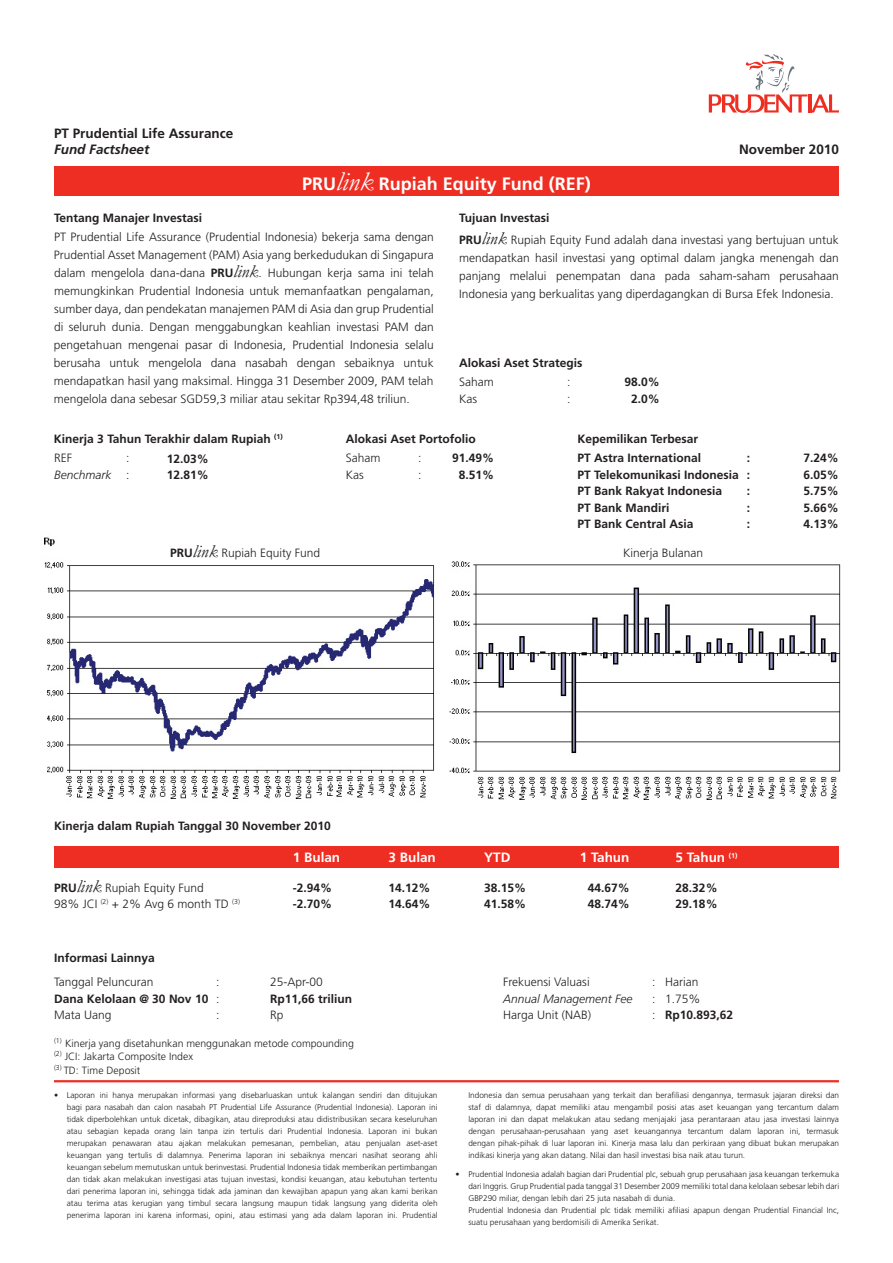
<style>
.page{position:relative;width:893px;height:1263px;background:#fff}
.page>*{position:absolute;margin:0;border:0;box-sizing:border-box;transform-origin:0 0}
.t1{font:700 18px "Frutiger";color:#fff}
.t2{font:700 13.5px "Frutiger";color:#231f20}
.t3{font:700 13.5px "Frutiger";color:#fff}
.t4{font:italic 700 13.5px "Frutiger";color:#231f20}
.t5{font:300 12px/18px "Frutiger";color:#231f20;text-align:justify}
.t6{font:700 12px/16.5px "Frutiger";color:#231f20}
.t7{font:italic 300 12px/16.5px "Frutiger";color:#231f20;text-align:right}
.t8{font:300 10.5px/13.5px "Frutiger";color:#231f20}
.t9{font:300 8.25px/12px "Frutiger";color:#231f20;text-align:justify}
.s1{font-family:"Garamond";font-weight:400;font-style:italic;font-size:27px}
.s2{font-weight:700}
.s3{font-family:"Garamond";font-weight:400;font-style:italic;font-size:18px}
.s4{font-style:normal}
.s5{font-weight:300}
</style>
<div class="page">
<hr style="left:54px;top:1080px;width:785px;height:2px;background:#ee2e22">
<svg style="left:709px;top:54px;width:130px;height:59px"></svg>
<div style="left:54px;top:166px;width:785px;height:30px;background:#ee2e22"></div>
<div style="left:54px;top:846px;width:785px;height:21px;background:#ee2e22"></div>
<img style="left:44px;top:537px;width:391px;height:262px">
<img style="left:449px;top:561px;width:392px;height:239px">
<h2 class="t2" style="left:54px;top:125px;width:181px">PT Prudential Life Assurance</h2>
<h2 class="t4" style="left:54px;top:141px;width:97px">Fund Factsheet</h2>
<h2 class="t2" style="left:739px;top:141px;width:101px">November 2010</h2>
<h1 class="t1" style="left:302px;top:173px;width:290px">PRU<span class="s1">link</span> Rupiah Equity Fund (REF)</h1>
<h3 class="t6" style="left:54px;top:209px;width:150px">Tentang Manajer Investasi</h3>
<p class="t5" style="left:54px;top:228px;width:381px">PT Prudential Life Assurance (Prudential Indonesia) bekerja sama dengan Prudential Asset Management (PAM) Asia yang berkedudukan di Singapura dalam mengelola dana-dana <span class="s2">PRU</span><span class="s3">link</span>. Hubungan kerja sama ini telah memungkinkan Prudential Indonesia untuk memanfaatkan pengalaman, sumber daya, dan pendekatan manajemen PAM di Asia dan grup Prudential di seluruh dunia. Dengan menggabungkan keahlian investasi PAM dan pengetahuan mengenai pasar di Indonesia, Prudential Indonesia selalu berusaha untuk mengelola dana nasabah dengan sebaiknya untuk mendapatkan hasil yang maksimal. Hingga 31 Desember 2009, PAM telah mengelola dana sebesar SGD59,3 miliar atau sekitar Rp394,48 triliun.</p>
<h3 class="t5" style="left:459px;top:207px;width:381px;line-height:21.9px"><span class="s2">Tujuan Investasi<br>PRU</span><span class="s3">link</span> Rupiah Equity Fund adalah dana investasi yang bertujuan untuk</h3>
<h3 class="t5" style="left:459px;top:249px;width:381px">mendapatkan hasil investasi yang optimal dalam jangka menengah dan panjang melalui penempatan dana pada saham-saham perusahaan Indonesia yang berkualitas yang diperdagangkan di Bursa Efek Indonesia.</h3>
<h3 class="t6" style="left:459px;top:354px;width:125px">Alokasi Aset Strategis</h3>
<h3 class="t5" style="left:459px;top:373px;width:36px">Saham</h3>
<h3 class="t5" style="left:567px;top:373px;width:5px">:</h3>
<h3 class="t6" style="left:625px;top:374px;width:37px">98.0%</h3>
<h3 class="t5" style="left:459px;top:390px;width:19px">Kas</h3>
<h3 class="t5" style="left:567px;top:390px;width:5px">:</h3>
<h3 class="t6" style="left:631px;top:390px;width:30px">2.0%</h3>
<h3 class="t6" style="left:54px;top:430px;width:230px">Kinerja 3 Tahun Terakhir dalam Rupiah <sup>(1)</sup></h3>
<h3 class="t6" style="left:346px;top:430px;width:132px">Alokasi Aset Portofolio</h3>
<h3 class="t6" style="left:577px;top:430px;width:122px">Kepemilikan Terbesar</h3>
<h3 class="t7" style="left:54px;top:450px;width:77px"><span class="s4">:<br></span>Benchmark <span class="s4">:</span></h3>
<h3 class="t5" style="left:346px;top:449px;width:36px">Saham</h3>
<h3 class="t5" style="left:418px;top:449px;width:5px">:</h3>
<h3 class="t6" style="left:452px;top:450px;width:44px">91.49%</h3>
<h3 class="t6" style="left:167px;top:450px;width:44px">12.03%<br>12.81%</h3>
<h3 class="t6" style="left:577px;top:450px;width:125px">PT Astra International</h3>
<h3 class="t6" style="left:747px;top:450px;width:5px">:</h3>
<h3 class="t6" style="left:804px;top:450px;width:37px">7.24%</h3>
<h3 class="t5" style="left:54px;top:449px;width:19px">REF</h3>
<h3 class="t6" style="left:577px;top:467px;width:174px">PT Telekomunikasi Indonesia :</h3>
<h3 class="t6" style="left:804px;top:467px;width:37px">6.05%</h3>
<h3 class="t6" style="left:577px;top:483px;width:146px">PT Bank Rakyat Indonesia</h3>
<h3 class="t6" style="left:747px;top:483px;width:5px">:</h3>
<h3 class="t6" style="left:804px;top:483px;width:37px">5.75%</h3>
<h3 class="t6" style="left:577px;top:500px;width:94px">PT Bank Mandiri</h3>
<h3 class="t6" style="left:747px;top:500px;width:5px">:</h3>
<h3 class="t6" style="left:804px;top:500px;width:37px">5.66%</h3>
<h3 class="t6" style="left:577px;top:516px;width:118px">PT Bank Central Asia</h3>
<h3 class="t6" style="left:747px;top:516px;width:5px">:</h3>
<h3 class="t6" style="left:804px;top:516px;width:37px">4.13%</h3>
<h3 class="t5" style="left:346px;top:466px;width:19px">Kas</h3>
<h3 class="t5" style="left:418px;top:466px;width:5px">:</h3>
<h3 class="t6" style="left:459px;top:466px;width:37px">8.51%</h3>
<h3 class="t5" style="left:170px;top:544px;width:151px"><span class="s2">PRU</span><span class="s3">link</span> Rupiah Equity Fund</h3>
<h3 class="t5" style="left:623px;top:544px;width:82px">Kinerja Bulanan</h3>
<h3 class="t6" style="left:54px;top:817px;width:278px">Kinerja dalam Rupiah Tanggal 30 November 2010</h3>
<h3 class="t5" style="left:54px;top:879px;width:187px;line-height:16.5px"><span class="s2">PRU</span><span class="s3">link</span> Rupiah Equity Fund<br>98% JCI <sup>(2)</sup> + 2% Avg 6 month TD <sup>(3)</sup></h3>
<h2 class="t3" style="left:293px;top:849px;width:49px">1 Bulan</h2>
<h2 class="t3" style="left:389px;top:849px;width:49px">3 Bulan</h2>
<h2 class="t3" style="left:484px;top:849px;width:28px">YTD</h2>
<h2 class="t3" style="left:580px;top:849px;width:51px">1 Tahun</h2>
<h2 class="t3" style="left:676px;top:849px;width:63px">5 Tahun <sup>(1)</sup></h2>
<h3 class="t6" style="left:293px;top:879px;width:41px">-2.94% -2.70%</h3>
<h3 class="t6" style="left:389px;top:879px;width:44px">14.12%<br>14.64%</h3>
<h3 class="t6" style="left:484px;top:879px;width:44px">38.15%<br>41.58%</h3>
<h3 class="t6" style="left:588px;top:879px;width:44px">44.67%<br>48.74%</h3>
<h3 class="t6" style="left:676px;top:879px;width:44px">28.32%<br>29.18%</h3>
<h3 class="t6" style="left:54px;top:949px;width:102px">Informasi Lainnya</h3>
<h3 class="t5" style="left:54px;top:973px;width:101px">Tanggal Peluncuran</h3>
<h3 class="t5" style="left:216px;top:973px;width:5px">:</h3>
<h3 class="t5" style="left:270px;top:973px;width:54px">25-Apr-00</h3>
<h3 class="t6" style="left:54px;top:990px;width:167px">Dana Kelolaan @ 30 Nov 10 <span class="s5">:</span></h3>
<h3 class="t6" style="left:270px;top:990px;width:84px">Rp11,66 triliun</h3>
<h3 class="t5" style="left:54px;top:1006px;width:59px">Mata Uang</h3>
<h3 class="t5" style="left:216px;top:1006px;width:5px">:</h3>
<h3 class="t5" style="left:270px;top:1006px;width:15px">Rp</h3>
<p class="t8" style="left:54px;top:1036px;width:301px"><sup>(1)</sup> Kinerja yang disetahunkan menggunakan metode compounding <sup>(2)</sup> JCI: Jakarta Composite Index<br><sup>(3)</sup> TD: Time Deposit</p>
<h3 class="t5" style="left:503px;top:973px;width:88px">Frekuensi Valuasi</h3>
<h3 class="t5" style="left:652px;top:973px;width:48px">: Harian</h3>
<h3 class="t7" style="left:503px;top:990px;width:131px">Annual Management Fee</h3>
<h3 class="t5" style="left:652px;top:990px;width:50px">: 1.75%</h3>
<h3 class="t5" style="left:503px;top:1006px;width:90px">Harga Unit (NAB)</h3>
<h3 class="t6" style="left:652px;top:1007px;width:83px"><span class="s5">:</span> Rp10.893,62</h3>
<p class="t9" style="left:67px;top:1089px;width:372px;text-indent:-13px">• Laporan ini hanya merupakan informasi yang disebarluaskan untuk kalangan sendiri dan ditujukan bagi para nasabah dan calon nasabah PT Prudential Life Assurance (Prudential Indonesia). Laporan ini tidak diperbolehkan untuk dicetak, dibagikan, atau direproduksi atau didistribusikan secara keseluruhan atau sebagian kepada orang lain tanpa izin tertulis dari Prudential Indonesia. Laporan ini bukan merupakan penawaran atau ajakan melakukan pemesanan, pembelian, atau penjualan aset-aset keuangan yang tertulis di dalamnya. Penerima laporan ini sebaiknya mencari nasihat seorang ahli keuangan sebelum memutuskan untuk berinvestasi. Prudential Indonesia tidak memberikan pertimbangan dan tidak akan melakukan investigasi atas tujuan investasi, kondisi keuangan, atau kebutuhan tertentu dari penerima laporan ini, sehingga tidak ada jaminan dan kewajiban apapun yang akan kami berikan atau terima atas kerugian yang timbul secara langsung maupun tidak langsung yang diderita oleh penerima laporan ini karena informasi, opini, atau estimasi yang ada dalam laporan ini. Prudential</p>
<p class="t9" style="left:468px;top:1089px;width:372px">Indonesia dan semua perusahaan yang terkait dan berafiliasi dengannya, termasuk jajaran direksi dan staf di dalamnya, dapat memiliki atau mengambil posisi atas aset keuangan yang tercantum dalam laporan ini dan dapat melakukan atau sedang menjajaki jasa perantaraan atau jasa investasi lainnya dengan perusahaan-perusahaan yang aset keuangannya tercantum dalam laporan ini, termasuk dengan pihak-pihak di luar laporan ini. Kinerja masa lalu dan perkiraan yang dibuat bukan merupakan indikasi kinerja yang akan datang. Nilai dan hasil investasi bisa naik atau turun.</p>
<p class="t9" style="left:468px;top:1168px;width:372px;text-align:left;text-indent:-13px">• Prudential Indonesia adalah bagian dari Prudential plc, sebuah grup perusahaan jasa keuangan terkemuka dari Inggris. Grup Prudential pada tanggal 31 Desember 2009 memiliki total dana kelolaan sebesar lebih dari GBP290 miliar, dengan lebih dari 25 juta nasabah di dunia.<br>Prudential Indonesia dan Prudential plc tidak memiliki afiliasi apapun dengan Prudential Financial Inc, suatu perusahaan yang berdomisili di Amerika Serikat.</p>
</div>
